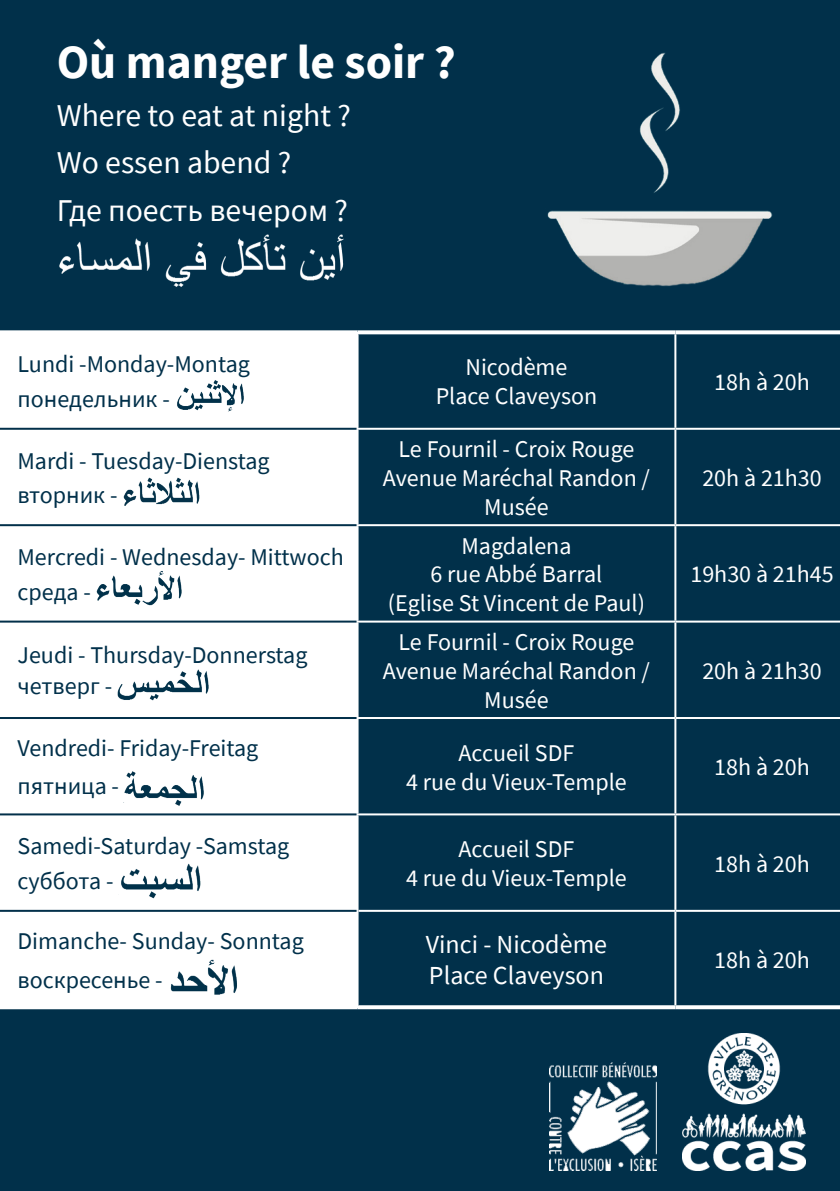
<style>
.page{position:relative;width:840px;height:1191px;background:#fff}
.page>*{position:absolute;margin:0;border:0;box-sizing:border-box;transform-origin:0 0}
.t1{font:700 47.6px "Source Sans Pro";color:#fff}
.t2{font:31.8px "Source Sans Pro";color:#fff}
.t3{font:26px "Source Sans Pro";color:#fff}
.t4{font:24px/28.8px "Source Sans Pro";color:#fff;text-align:center}
.t5{font:24px/34.2px "Source Sans Pro";color:#01304a}
</style>
<div class="page">
<div style="left:0;top:0;width:839px;height:1191px;background:#01304a"></div>
<img style="left:533px;top:43px;width:244px;height:257px">
<img style="left:682px;top:1033px;width:123px;height:137px">
<div style="left:0;top:332px;width:357px;height:97px;background:#fff"></div>
<svg style="left:1px;top:430px;width:355px;height:480px"></svg>
<div style="left:0;top:911px;width:357px;height:96px;background:#fff"></div>
<hr style="left:356px;top:334px;width:2px;height:94px;background:#fff">
<hr style="left:674px;top:334px;width:2px;height:94px;background:#fff">
<hr style="left:0;top:429px;width:1px;height:96px;background:#fff">
<hr style="left:356px;top:428px;width:319px;height:2px;background:#fff">
<hr style="left:356px;top:430px;width:2px;height:94px;background:#fff">
<hr style="left:675px;top:428px;width:164px;height:2px;background:#fff">
<hr style="left:674px;top:430px;width:2px;height:94px;background:#fff">
<hr style="left:0;top:525px;width:1px;height:96px;background:#fff">
<hr style="left:356px;top:524px;width:319px;height:2px;background:#fff">
<hr style="left:356px;top:526px;width:2px;height:94px;background:#fff">
<hr style="left:675px;top:524px;width:164px;height:2px;background:#fff">
<hr style="left:674px;top:526px;width:2px;height:94px;background:#fff">
<hr style="left:0;top:621px;width:1px;height:97px;background:#fff">
<hr style="left:356px;top:620px;width:319px;height:2px;background:#fff">
<hr style="left:356px;top:622px;width:2px;height:95px;background:#fff">
<hr style="left:675px;top:620px;width:164px;height:2px;background:#fff">
<hr style="left:674px;top:622px;width:2px;height:95px;background:#fff">
<hr style="left:0;top:718px;width:1px;height:96px;background:#fff">
<hr style="left:356px;top:717px;width:319px;height:2px;background:#fff">
<hr style="left:356px;top:719px;width:2px;height:94px;background:#fff">
<hr style="left:675px;top:717px;width:164px;height:2px;background:#fff">
<hr style="left:674px;top:719px;width:2px;height:94px;background:#fff">
<hr style="left:0;top:814px;width:1px;height:97px;background:#fff">
<hr style="left:356px;top:813px;width:319px;height:2px;background:#fff">
<hr style="left:356px;top:815px;width:2px;height:96px;background:#fff">
<hr style="left:675px;top:813px;width:164px;height:2px;background:#fff">
<hr style="left:674px;top:815px;width:2px;height:95px;background:#fff">
<hr style="left:356px;top:911px;width:2px;height:94px;background:#fff">
<hr style="left:674px;top:912px;width:2px;height:93px;background:#fff">
<hr style="left:0;top:428px;width:356px;height:2px;background:#02304a">
<hr style="left:0;top:524px;width:356px;height:2px;background:#02304a">
<hr style="left:0;top:620px;width:356px;height:2px;background:#02304a">
<hr style="left:0;top:717px;width:356px;height:2px;background:#02304a">
<hr style="left:0;top:813px;width:356px;height:2px;background:#02304a">
<hr style="left:358px;top:910px;width:317px;height:2px;background:#fff">
<hr style="left:675px;top:910px;width:164px;height:2px;background:#fff">
<hr style="left:0;top:1005px;width:357px;height:4px;background:#fff">
<svg style="left:357px;top:1005px;width:318px;height:4px"></svg>
<svg style="left:675px;top:1005px;width:164px;height:4px"></svg>
<svg style="left:0;top:330px;width:357px;height:2px"></svg>
<svg style="left:357px;top:330px;width:318px;height:4px"></svg>
<svg style="left:675px;top:330px;width:164px;height:4px"></svg>
<hr style="left:0;top:910px;width:356px;height:2px;background:#02304a">
<img style="left:177px;top:380px;width:67px;height:32px">
<img style="left:122px;top:473px;width:83px;height:37px">
<img style="left:96px;top:570px;width:93px;height:38px">
<img style="left:117px;top:668px;width:97px;height:37px">
<img style="left:124px;top:761px;width:87px;height:50px">
<img style="left:118px;top:859px;width:90px;height:43px">
<img style="left:170px;top:959px;width:67px;height:36px">
<img style="left:549px;top:1062px;width:107px;height:108px">
<p class="t1" style="left:57px;top:30px;width:400px">Où manger le soir ?</p>
<p class="t2" style="left:57px;top:95px;width:295px">Where to eat at night ?</p>
<p class="t2" style="left:57px;top:143px;width:236px">Wo essen abend ?</p>
<p class="t2" style="left:57px;top:190px;width:292px">Где поесть вечером ?</p>
<p class="t5" style="left:18px;top:347px;width:234px">Lundi -Monday-Montag понедельник -</p>
<p class="t4" style="left:465px;top:353px;width:103px">Nicodème</p>
<p class="t4" style="left:435px;top:381px;width:163px">Place Claveyson</p>
<p class="t4" style="left:713px;top:367px;width:97px">18h à 20h</p>
<p class="t5" style="left:18px;top:443px;width:253px">Mardi - Tuesday-Dienstag вторник -</p>
<p class="t5" style="left:18px;top:539px;width:327px">Mercredi - Wednesday- Mittwoch среда -</p>
<p class="t5" style="left:18px;top:640px;width:291px;line-height:30.8px">Jeudi - Thursday-Donnerstag четверг -</p>
<p class="t5" style="left:18px;top:731px;width:242px">Vendredi- Friday-Freitag</p>
<p class="t5" style="left:18px;top:769px;width:103px">пятница -</p>
<p class="t5" style="left:18px;top:829px;width:273px">Samedi-Saturday -Samstag</p>
<p class="t5" style="left:18px;top:864px;width:97px">суббота -</p>
<p class="t5" style="left:18px;top:923px;width:287px">Dimanche- Sunday- Sonntag</p>
<p class="t5" style="left:18px;top:962px;width:147px">воскресенье -</p>
<p class="t4" style="left:398px;top:434px;width:237px">Le Fournil - Croix Rouge</p>
<p class="t4" style="left:383px;top:463px;width:268px">Avenue Maréchal Randon /<br>Musée</p>
<p class="t4" style="left:702px;top:463px;width:121px">20h à 21h30</p>
<p class="t4" style="left:461px;top:531px;width:111px">Magdalena</p>
<p class="t4" style="left:430px;top:560px;width:173px">6 rue Abbé Barral</p>
<p class="t4" style="left:387px;top:588px;width:258px">(Eglise St Vincent de Paul)</p>
<p class="t4" style="left:690px;top:560px;width:145px">19h30 à 21h45</p>
<p class="t4" style="left:398px;top:627px;width:237px">Le Fournil - Croix Rouge</p>
<p class="t4" style="left:383px;top:656px;width:268px">Avenue Maréchal Randon /<br>Musée</p>
<p class="t4" style="left:702px;top:656px;width:121px">20h à 21h30</p>
<p class="t4" style="left:458px;top:738px;width:117px">Accueil SDF</p>
<p class="t4" style="left:406px;top:767px;width:222px">4 rue du Vieux-Temple</p>
<p class="t4" style="left:458px;top:834px;width:117px">Accueil SDF</p>
<p class="t4" style="left:406px;top:863px;width:222px">4 rue du Vieux-Temple</p>
<p class="t3" style="left:425px;top:928px;width:183px">Vinci - Nicodème</p>
<p class="t3" style="left:428px;top:959px;width:176px">Place Claveyson</p>
<p class="t4" style="left:713px;top:752px;width:97px">18h à 20h</p>
<p class="t4" style="left:713px;top:849px;width:97px">18h à 20h</p>
<p class="t4" style="left:713px;top:945px;width:97px">18h à 20h</p>
</div>
